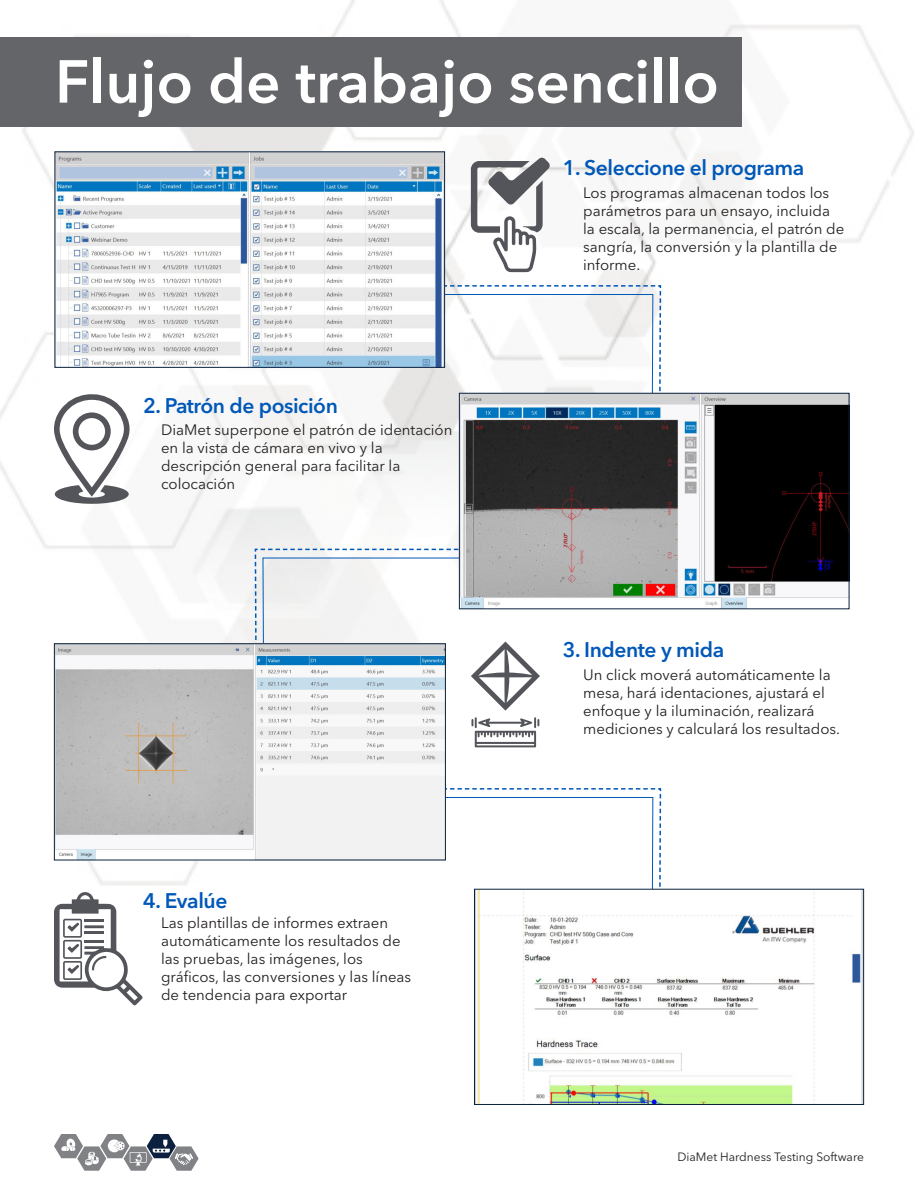
<style>
.page{position:relative;width:918px;height:1188px;background:#fff}
.page>*{position:absolute;margin:0;border:0;box-sizing:border-box;transform-origin:0 0}
.t1{font:600 60px "Avenir Next LT Pro";color:#fff}
.sub_headings{font:600 21px "Avenir Next LT Pro";letter-spacing:-.02em;color:#0058b8}
.t2{font:15px/18px "Avenir Next LT Pro";color:#231f20}
.t3{font:12px "Avenir Next LT Pro";color:#231f20}
</style>
<div class="page">
<img style="left:0;top:0;width:914px;height:1105px">
<svg style="left:54px;top:1134px;width:145px;height:37px"></svg>
<svg style="left:54px;top:892px;width:89px;height:114px"></svg>
<div style="left:0;top:38px;width:742px;height:89px;background:#646569"></div>
<svg style="left:471px;top:157px;width:79px;height:115px"></svg>
<svg style="left:429px;top:787px;width:233px;height:122px"></svg>
<svg style="left:429px;top:284px;width:233px;height:122px"></svg>
<img style="left:57px;top:153px;width:386px;height:213px">
<div style="left:55px;top:151px;width:390px;height:217px;border:1px solid #0b213e"></div>
<img style="left:461px;top:395px;width:386px;height:212px">
<div style="left:459px;top:393px;width:390px;height:216px;border:1px solid #0b213e"></div>
<svg style="left:471px;top:717px;width:68px;height:30px"></svg>
<svg style="left:254px;top:548px;width:286px;height:163px"></svg>
<img style="left:476px;top:891px;width:386px;height:212px">
<div style="left:474px;top:889px;width:390px;height:216px;border:1px solid #0b213e"></div>
<img style="left:56px;top:645px;width:388px;height:213px">
<div style="left:54px;top:643px;width:392px;height:217px;border:1px solid #0b213e"></div>
<svg style="left:54px;top:393px;width:76px;height:111px"></svg>
<p class="t1" style="left:55px;top:45px;width:665px">Flujo de trabajo sencillo</p>
<p class="sub_headings" style="left:563px;top:155px;width:243px">1. Seleccione el programa</p>
<p class="sub_headings" style="left:143px;top:393px;width:196px">2. Patrón de posición</p>
<p class="t2" style="left:161px;top:421px;width:293px">DiaMet superpone el patrón de identación en la vista de cámara en vivo y la</p>
<p class="t2" style="left:161px;top:457px;width:241px">descripción general para facilitar la</p>
<p class="t2" style="left:161px;top:475px;width:76px">colocación</p>
<p class="sub_headings" style="left:143px;top:888px;width:86px">4. Evalúe</p>
<p class="t2" style="left:161px;top:914px;width:229px">Las plantillas de informes extraen</p>
<p class="t2" style="left:161px;top:932px;width:241px">automáticamente los resultados de</p>
<p class="t2" style="left:161px;top:950px;width:203px">las pruebas, las imágenes, los</p>
<p class="t2" style="left:161px;top:968px;width:252px">gráficos, las conversiones y las líneas de tendencia para exportar</p>
<p class="t2" style="left:583px;top:184px;width:263px">Los programas almacenan todos los parámetros para un ensayo, incluida la escala, la permanencia, el patrón de sangría, la conversión y la plantilla de informe.</p>
<p class="sub_headings" style="left:563px;top:637px;width:163px">3. Indente y mida</p>
<p class="t2" style="left:583px;top:665px;width:249px">Un click moverá automáticamente la mesa, hará identaciones, ajustará el</p>
<p class="t2" style="left:583px;top:701px;width:233px">enfoque y la iluminación, realizará</p>
<p class="t2" style="left:583px;top:719px;width:258px">mediciones y calculará los resultados.</p>
<p class="t3" style="left:677px;top:1150px;width:188px">DiaMet Hardness Testing Software</p>
</div>
